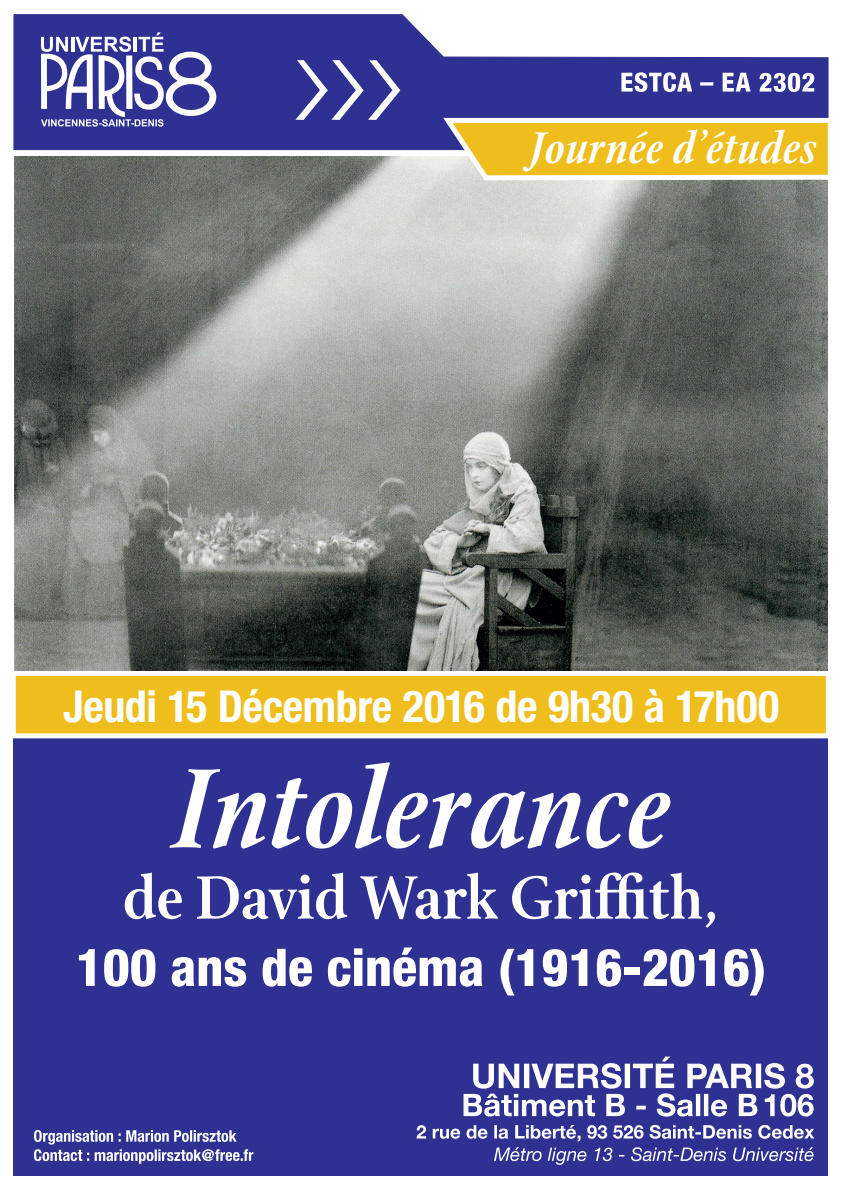
<style>
.page{position:relative;width:842px;height:1191px;background:#fff}
.page>*{position:absolute;margin:0;border:0;box-sizing:border-box;transform-origin:0 0}
.t1{font:italic 600 122px "Stone Print";color:#fff}
.t2{font:600 66px "Stone Print";color:#fff}
.t3{font:800 condensed 52px "Helvetica Neue";color:#fff}
.t4{font:italic 600 48px "Stone Print";letter-spacing:.01em;color:#fff}
.t5{font:700 condensed 44px "Helvetica Neue";letter-spacing:-.01em;color:#fff}
</style>
<div class="page">
<img style="left:15px;top:156px;width:812px;height:515px">
<svg style="left:13px;top:14px;width:816px;height:137px"></svg>
<svg style="left:41px;top:32px;width:176px;height:95px"></svg>
<svg style="left:295px;top:60px;width:105px;height:60px"></svg>
<svg style="left:441px;top:113px;width:388px;height:70px"></svg>
<div style="left:13px;top:711px;width:814px;height:464px;background:#2e3092"></div>
<div style="left:13px;top:673px;width:815px;height:63px;background:#efbe1d"></div>
<div style="left:11px;top:671px;width:820px;height:67px;border:5px solid #fff"></div>
<svg style="left:621px;top:72px;width:193px;height:20px"></svg>
<svg style="left:34px;top:1130px;width:219px;height:33px"></svg>
<svg style="left:494px;top:1147px;width:319px;height:17px"></svg>
<svg style="left:416px;top:1124px;width:398px;height:17px"></svg>
<svg style="left:463px;top:1056px;width:351px;height:60px"></svg>
<p class="t4" style="left:530px;top:119px;width:288px">Journée d’études</p>
<p class="t5" style="left:63px;top:679px;width:717px">Jeudi 15 Décembre 2016 de 9h30 à 17h00</p>
<h1 class="t1" style="left:173px;top:736px;width:498px">Intolerance</h1>
<h2 class="t2" style="left:123px;top:859px;width:598px">de David Wark Griffith,</h2>
<p class="t3" style="left:76px;top:935px;width:692px">100 ans de cinéma (1916-2016)</p>
</div>
